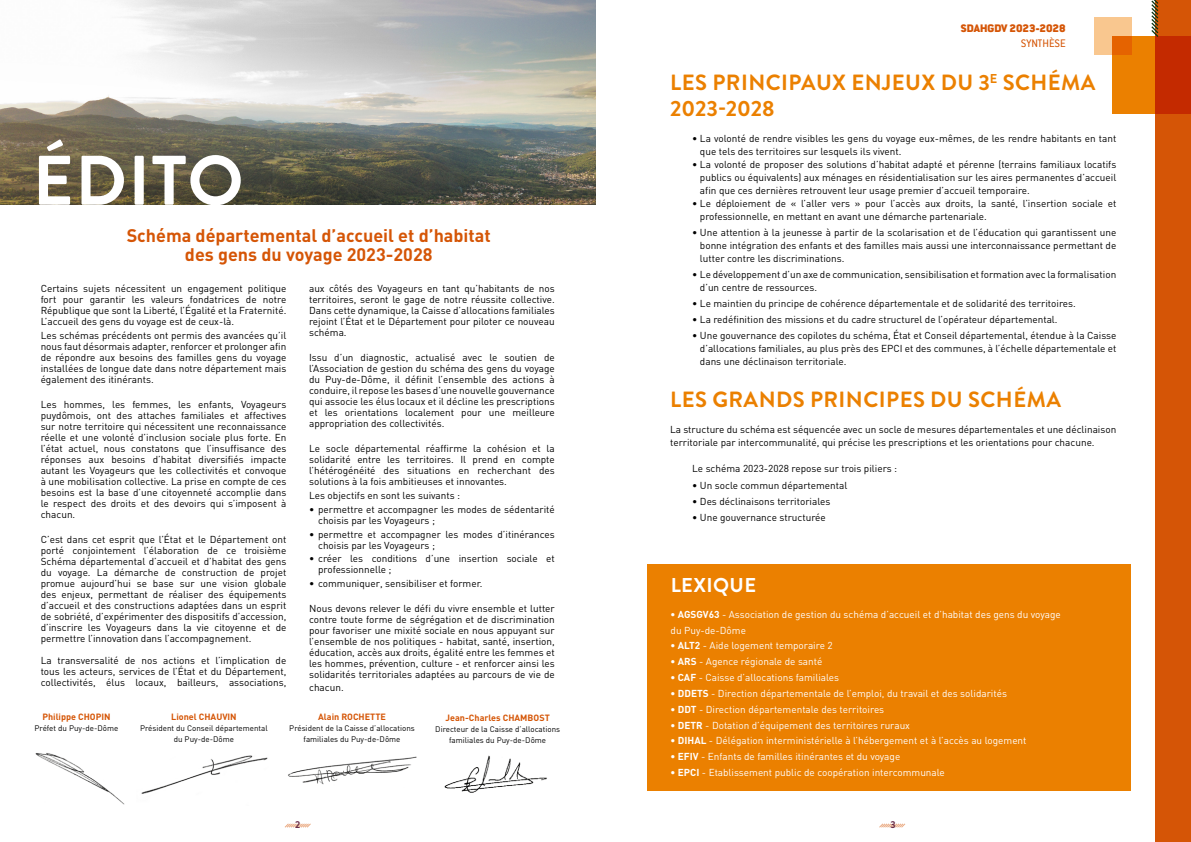
<style>
.page{position:relative;width:1191px;height:842px;background:#fff}
.page>*{position:absolute;margin:0;border:0;box-sizing:border-box;transform-origin:0 0}
.t1{font:700 70px "Brandon Grotesque";letter-spacing:.02em;color:#fff}
.t2{font:700 22px/26.4px "Brandon Grotesque";letter-spacing:.02em;color:#eb8000}
.t3{font:700 20px "Brandon Grotesque";letter-spacing:.02em;color:#fff}
.t4{font:700 18px/19px "DIN";color:#d55506;text-align:center}
.t5{font:12px "Conduit ITC Black";color:#d55506}
.t6{font:12px "Conduit ITC";color:#d55506}
.t7{font:10px/11px "DIN";color:#000;text-align:justify}
.t8{font:10px/15.8px "DIN";color:#fff}
.t9{font:700 10px "Brandon Grotesque";color:#682c48}
.t10{font:700 9px "DIN";color:#d55506}
.t11{font:8px/11px "DIN";color:#000;text-align:center}
.s1{font-weight:700}
</style>
<div class="page">
<svg style="left:879px;top:823px;width:27px;height:5px"></svg>
<svg style="left:285px;top:823px;width:26px;height:5px"></svg>
<div style="left:1155px;top:0;width:36px;height:842px;background:#d55506"></div>
<svg style="left:1112px;top:36px;width:79px;height:77px;background:#d85600"></svg>
<svg style="left:1094px;top:17px;width:37px;height:38px"></svg>
<svg style="left:1150px;top:0;width:9px;height:38px"></svg>
<img style="left:0;top:0;width:595px;height:204px">
<div style="left:647px;top:564px;width:484px;height:227px;background:#eb8000"></div>
<img style="left:35px;top:753px;width:90px;height:52px">
<img style="left:141px;top:755px;width:127px;height:39px">
<img style="left:288px;top:756px;width:129px;height:29px">
<img style="left:444px;top:755px;width:103px;height:38px">
<h1 class="t1" style="left:33px;top:132px;width:212px">ÉDITO</h1>
<h3 class="t4" style="left:127px;top:225px;width:366px">Schéma départemental d’accueil et d’habitat des gens du voyage 2023-2028</h3>
<p class="t7" style="left:41px;top:283px;width:247px">Certains sujets nécessitent un engagement politique fort pour garantir les valeurs fondatrices de notre République que sont la Liberté, l’Égalité et la Fraternité.<br>L’accueil des gens du voyage est de ceux-là.</p>
<p class="t7" style="left:41px;top:330px;width:247px">Les schémas précédents ont permis des avancées qu’il nous faut désormais adapter, renforcer et prolonger afin de répondre aux besoins des familles gens du voyage installées de longue date dans notre département mais également des itinérants.</p>
<p class="t7" style="left:41px;top:399px;width:247px">Les hommes, les femmes, les enfants, Voyageurs puydômois, ont des attaches familiales et affectives sur notre territoire qui nécessitent une reconnaissance réelle et une volonté d’inclusion sociale plus forte. En l’état actuel, nous constatons que l’insuffisance des réponses aux besoins d’habitat diversifiés impacte autant les Voyageurs que les collectivités et convoque à une mobilisation collective. La prise en compte de ces besoins est la base d’une citoyenneté accomplie dans le respect des droits et des devoirs qui s’imposent à chacun.</p>
<p class="t7" style="left:41px;top:534px;width:247px">C’est dans cet esprit que l’État et le Département ont porté conjointement l’élaboration de ce troisième Schéma départemental d’accueil et d’habitat des gens du voyage. La démarche de construction de projet promue aujourd’hui se base sur une vision globale des enjeux, permettant de réaliser des équipements d’accueil et des constructions adaptées dans un esprit de sobriété, d’expérimenter des dispositifs d’accession, d’inscrire les Voyageurs dans la vie citoyenne et de permettre l’innovation dans l’accompagnement.</p>
<p class="t7" style="left:41px;top:655px;width:247px">La transversalité de nos actions et l’implication de tous les acteurs, services de l’État et du Département, collectivités, élus locaux, bailleurs, associations,</p>
<p class="t7" style="left:309px;top:283px;width:247px">aux côtés des Voyageurs en tant qu’habitants de nos territoires, seront le gage de notre réussite collective.<br>Dans cette dynamique, la Caisse d’allocations familiales rejoint l’État et le Département pour piloter ce nouveau schéma.</p>
<p class="t7" style="left:309px;top:352px;width:247px">Issu d’un diagnostic, actualisé avec le soutien de l’Association de gestion du schéma des gens du voyage du Puy-de-Dôme, il définit l’ensemble des actions à conduire, il repose les bases d’une nouvelle gouvernance qui associe les élus locaux et il décline les prescriptions et les orientations localement pour une meilleure appropriation des collectivités.</p>
<p class="t7" style="left:309px;top:443px;width:247px">Le socle départemental réaffirme la cohésion et la solidarité entre les territoires. Il prend en compte l’hétérogénéité des situations en recherchant des solutions à la fois ambitieuses et innovantes.</p>
<p class="t7" style="left:309px;top:490px;width:153px">Les objectifs en sont les suivants :</p>
<p class="t7" style="left:318px;top:503px;width:238px;text-indent:-9px">• permettre et accompagner les modes de sédentarité choisis par les Voyageurs ;</p>
<p class="t7" style="left:318px;top:528px;width:238px;text-indent:-9px">• permettre et accompagner les modes d’itinérances choisis par les Voyageurs ;</p>
<p class="t7" style="left:318px;top:553px;width:238px;text-indent:-9px">• créer les conditions d’une insertion sociale et professionnelle ;</p>
<p class="t7" style="left:309px;top:578px;width:175px">• communiquer, sensibiliser et former.</p>
<p class="t7" style="left:309px;top:603px;width:247px">Nous devons relever le défi du vivre ensemble et lutter contre toute forme de ségrégation et de discrimination pour favoriser une mixité sociale en nous appuyant sur l’ensemble de nos politiques - habitat, santé, insertion, éducation, accès aux droits, égalité entre les femmes et les hommes, prévention, culture - et renforcer ainsi les solidarités territoriales adaptées au parcours de vie de</p>
<p class="t7" style="left:309px;top:682px;width:36px">chacun.</p>
<p class="t10" style="left:42px;top:711px;width:70px">Philippe CHOPIN</p>
<p class="t11" style="left:35px;top:722px;width:85px">Préfet du Puy-de-Dôme</p>
<p class="t10" style="left:171px;top:711px;width:67px">Lionel CHAUVIN</p>
<p class="t11" style="left:140px;top:722px;width:129px">Président du Conseil départemental du Puy-de-Dôme</p>
<p class="t10" style="left:318px;top:711px;width:69px">Alain ROCHETTE</p>
<p class="t11" style="left:289px;top:722px;width:127px">Président de la Caisse d’allocations familiales du Puy-de-Dôme</p>
<p class="t10" style="left:445px;top:711px;width:106px">Jean-Charles CHAMBOST</p>
<p class="t11" style="left:435px;top:723px;width:126px">Directeur de la Caisse d’allocations familiales du Puy-de-Dôme</p>
<p class="t5" style="left:961px;top:21px;width:106px">SDAHGDV 2023-2028</p>
<p class="t6" style="left:1020px;top:35px;width:46px">SYNTHÈSE</p>
<h2 class="t2" style="left:670px;top:70px;width:427px">LES PRINCIPAUX ENJEUX DU 3<sup>E</sup> SCHÉMA<br>2023-2028</h2>
<p class="t7" style="left:700px;top:132px;width:418px;line-height:13px;text-indent:-8px">• La volonté de rendre visibles les gens du voyage eux-mêmes, de les rendre habitants en tant que tels des territoires sur lesquels ils vivent.</p>
<p class="t7" style="left:700px;top:158px;width:418px;line-height:13px;text-indent:-8px">• La volonté de proposer des solutions d’habitat adapté et pérenne (terrains familiaux locatifs publics ou équivalents) aux ménages en résidentialisation sur les aires permanentes d’accueil afin que ces dernières retrouvent leur usage premier d’accueil temporaire.</p>
<p class="t7" style="left:700px;top:197px;width:418px;line-height:13px;text-indent:-8px">• Le déploiement de « l’aller vers » pour l’accès aux droits, la santé, l’insertion sociale et professionnelle, en mettant en avant une démarche partenariale.</p>
<p class="t7" style="left:700px;top:226px;width:418px;line-height:13px;text-indent:-8px">• Une attention à la jeunesse à partir de la scolarisation et de l’éducation qui garantissent une bonne intégration des enfants et des familles mais aussi une interconnaissance permettant de lutter contre les discriminations.</p>
<p class="t7" style="left:700px;top:268px;width:418px;line-height:13px;text-indent:-8px">• Le développement d’un axe de communication, sensibilisation et formation avec la formalisation d’un centre de ressources.</p>
<p class="t7" style="left:692px;top:298px;width:385px">• Le maintien du principe de cohérence départementale et de solidarité des territoires.</p>
<p class="t7" style="left:692px;top:313px;width:367px">• La redéfinition des missions et du cadre structurel de l’opérateur départemental.</p>
<p class="t7" style="left:700px;top:328px;width:418px;line-height:13px;text-indent:-8px">• Une gouvernance des copilotes du schéma, État et Conseil départemental, étendue à la Caisse d’allocations familiales, au plus près des EPCI et des communes, à l’échelle départementale et dans une déclinaison territoriale.</p>
<h2 class="t2" style="left:670px;top:387px;width:392px">LES GRANDS PRINCIPES DU SCHÉMA</h2>
<p class="t7" style="left:670px;top:423px;width:448px;line-height:13px">La structure du schéma est séquencée avec un socle de mesures départementales et une déclinaison territoriale par intercommunalité, qui précise les prescriptions et les orientations pour chacune.</p>
<p class="t7" style="left:692px;top:463px;width:207px">Le schéma 2023-2028 repose sur trois piliers :</p>
<p class="t7" style="left:692px;top:480px;width:157px">• Un socle commun départemental</p>
<p class="t7" style="left:692px;top:496px;width:140px">• Des déclinaisons territoriales</p>
<p class="t7" style="left:692px;top:512px;width:135px">• Une gouvernance structurée</p>
<h3 class="t3" style="left:670px;top:571px;width:87px">LEXIQUE</h3>
<p class="t8" style="left:670px;top:606px;width:392px"><span class="s1">• AGSGV63</span> - Association de gestion du schéma d’accueil et d’habitat des gens du voyage du Puy-de-Dôme</p>
<p class="t8" style="left:670px;top:638px;width:164px"><span class="s1">• ALT2</span> - Aide logement temporaire 2</p>
<p class="t8" style="left:670px;top:653px;width:153px"><span class="s1">• ARS</span> - Agence régionale de santé</p>
<p class="t8" style="left:670px;top:669px;width:170px"><span class="s1">• CAF</span> - Caisse d’allocations familiales</p>
<p class="t8" style="left:670px;top:685px;width:338px"><span class="s1">• DDETS</span> - Direction départementale de l’emploi, du travail et des solidarités</p>
<p class="t8" style="left:670px;top:701px;width:215px"><span class="s1">• DDT</span> - Direction départementale des territoires</p>
<p class="t8" style="left:670px;top:717px;width:241px"><span class="s1">• DETR</span> - Dotation d’équipement des territoires ruraux</p>
<p class="t8" style="left:670px;top:733px;width:357px"><span class="s1">• DIHAL</span> - Délégation interministérielle à l’hébergement et à l’accès au logement</p>
<p class="t8" style="left:670px;top:748px;width:231px"><span class="s1">• EFIV</span> - Enfants de familles itinérantes et du voyage</p>
<p class="t8" style="left:670px;top:764px;width:276px"><span class="s1">• EPCI</span> - Etablissement public de coopération intercommunale</p>
<p class="t9" style="left:295px;top:818px;width:7px">2</p>
<p class="t9" style="left:890px;top:818px;width:7px">3</p>
</div>
